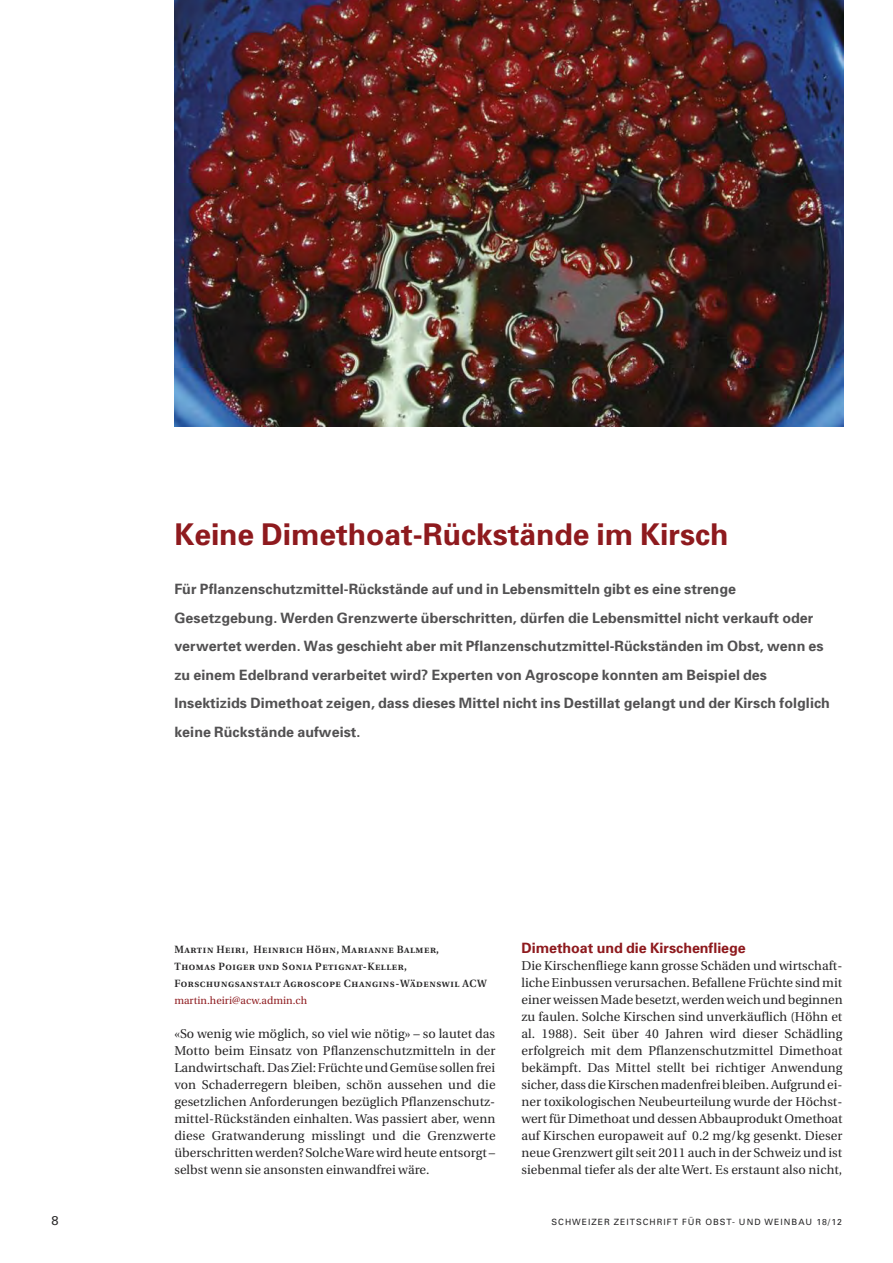
<style>
.page{position:relative;width:893px;height:1263px;background:#fff}
.page>*{position:absolute;margin:0;border:0;box-sizing:border-box;transform-origin:0 0}
.t1{font:700 30px "Univers";color:#8e1a1e}
.t2{font:700 14.25px/28.5px "Univers";letter-spacing:.005em;color:#525152}
.t3{font:700 14.25px "Univers";color:#8e1a1e}
.t4{font:12.75px/17px "Utopia";letter-spacing:.005em;color:#272627;text-align:justify}
.t5{font:12.75px "Univers";color:#272627}
.t6{font:10.5px/17px "Utopia Semibold SC";letter-spacing:.055em;color:#272627}
.t7{font:10.5px "Utopia";letter-spacing:.005em;color:#8e1a1e}
.t8{font:8.7px "Univers";letter-spacing:.115em;color:#272627}
</style>
<div class="page">
<img style="left:174px;top:0;width:669px;height:427px">
<h1 class="t1" style="left:174px;top:523px;width:556px">Keine Dimethoat-Rückstände im Kirsch</h1>
<p class="t2" style="left:174px;top:576px;width:657px">Für Pflanzenschutzmittel-Rückstände auf und in Lebensmitteln gibt es eine strenge Gesetzgebung. Werden Grenzwerte überschritten, dürfen die Lebensmittel nicht verkauft oder verwertet werden. Was geschieht aber mit Pflanzenschutzmittel-Rückständen im Obst, wenn es zu einem Edelbrand verarbeitet wird? Experten von Agroscope konnten am Beispiel des Insektizids Dimethoat zeigen, dass dieses Mittel nicht ins Destillat gelangt und der Kirsch folglich keine Rückstände aufweist.</p>
<p class="t6" style="left:174px;top:941px;width:314px">Martin Heiri, Heinrich Höhn, Marianne Balmer,<br>Thomas Poiger und Sonia Petignat-Keller,<br>Forschungsanstalt Agroscope Changins-Wädenswil ACW</p>
<p class="t7" style="left:174px;top:996px;width:134px">martin.heiri@acw.admin.ch</p>
<p class="t4" style="left:174px;top:1026px;width:323px">«So wenig wie möglich, so viel wie nötig» – so lautet das Motto beim Einsatz von Pflanzenschutzmitteln in der Landwirtschaft. Das Ziel: Früchte und Gemüse sollen frei von Schaderregern bleiben, schön aussehen und die gesetzlichen Anforderungen bezüglich Pflanzenschutz&shy;mittel-Rückständen einhalten. Was passiert aber, wenn diese Gratwanderung misslingt und die Grenzwerte überschritten werden? Solche Ware wird heute entsorgt – selbst wenn sie ansonsten einwandfrei wäre.</p>
<p class="t3" style="left:521px;top:942px;width:226px">Dimethoat und die Kirschenfliege</p>
<p class="t4" style="left:521px;top:958px;width:323px">Die Kirschenfliege kann grosse Schäden und wirtschaft&shy;liche Einbussen verursachen. Befallene Früchte sind mit einer weissen Made besetzt, werden weich und beginnen zu faulen. Solche Kirschen sind unverkäuflich (Höhn et al. 1988). Seit über 40 Jahren wird dieser Schädling erfolgreich mit dem Pflanzenschutzmittel Dimethoat bekämpft. Das Mittel stellt bei richtiger Anwendung sicher, dass die Kirschen madenfrei bleiben. Aufgrund ei&shy;ner toxikologischen Neubeurteilung wurde der Höchst&shy;wert für Dimethoat und dessen Abbauprodukt Omethoat auf Kirschen europaweit auf 0.2 mg/kg gesenkt. Dieser neue Grenzwert gilt seit 2011 auch in der Schweiz und ist siebenmal tiefer als der alte Wert. Es erstaunt also nicht,</p>
<p class="t5" style="left:52px;top:1215px;width:9px">8</p>
<p class="t8" style="left:551px;top:1218px;width:292px">SCHWEIZER ZEITSCHRIFT FÜR OBST- UND WEINBAU 18/12</p>
</div>
